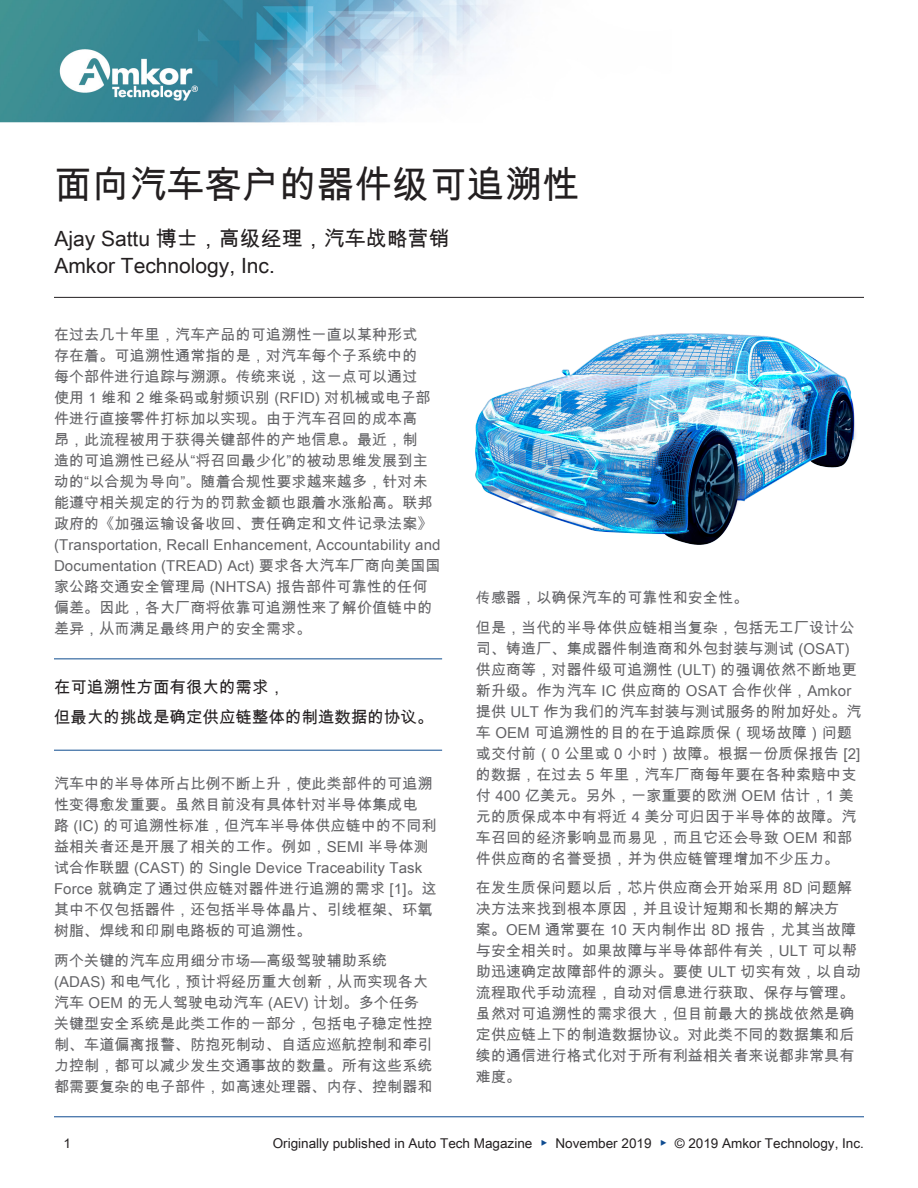
<style>
.page{position:relative;width:918px;height:1188px;background:#fff}
.page>*{position:absolute;margin:0;border:0;box-sizing:border-box;transform-origin:0 0}
.t1{font:37.5px "Arial Unicode MS";color:#231f20}
.t2{font:21px/27px "Arial Unicode MS";color:#231f20}
.t3{font:16.5px/30px "Arial Unicode MS";color:#231f20}
.t4{font:15px/21px "Arial Unicode MS";letter-spacing:.01em;color:#636366}
.t5{font:13.5px "Arial Unicode MS";color:#231f20}
.s1{color:#0f4b90}
</style>
<div class="page">
<hr style="left:54px;top:1116px;width:810px;height:1px;background:#0f4b90">
<img style="left:476px;top:333px;width:380px;height:211px">
<img style="left:0;top:0;width:515px;height:123px">
<hr style="left:54px;top:297px;width:810px;height:1px;background:#231f20">
<hr style="left:54px;top:658px;width:388px;height:1px;background:#0d4c8f">
<hr style="left:54px;top:750px;width:388px;height:1px;background:#0d4c8f">
<h1 class="t1" style="left:54px;top:157px;width:526px">面向汽车客户的器件级可追溯性</h1>
<h2 class="t2" style="left:54px;top:225px;width:397px">Ajay Sattu 博士，高级经理，汽车战略营销<br>Amkor Technology, Inc.</h2>
<p class="t4" style="left:54px;top:323px;width:388px">在过去几十年里，汽车产品的可追溯性一直以某种形式<br>存在着。可追溯性通常指的是，对汽车每个子系统中的<br>每个部件进行追踪与溯源。传统来说，这一点可以通过<br>使用 1 维和 2 维条码或射频识别 (RFID) 对机械或电子部件进行直接零件打标加以实现。由于汽车召回的成本高<br>昂，此流程被用于获得关键部件的产地信息。最近，制<br>造的可追溯性已经从“将召回最少化”的被动思维发展到主动的“以合规为导向”。随着合规性要求越来越多，针对未能遵守相关规定的行为的罚款金额也跟着水涨船高。联邦政府的《加强运输设备收回、责任确定和文件记录法案》(Transportation, Recall Enhancement, Accountability and<br>Documentation (TREAD) Act) 要求各大汽车厂商向美国国家公路交通安全管理局 (NHTSA) 报告部件可靠性的任何偏差。因此，各大厂商将依靠可追溯性来了解价值链中的差异，从而满足最终用户的安全需求。</p>
<p class="t3" style="left:54px;top:672px;width:381px">在可追溯性方面有很大的需求，<br>但最大的挑战是确定供应链整体的制造数据的协议。</p>
<p class="t4" style="left:54px;top:773px;width:384px">汽车中的半导体所占比例不断上升，使此类部件的可追溯性变得愈发重要。虽然目前没有具体针对半导体集成电<br>路 (IC) 的可追溯性标准，但汽车半导体供应链中的不同利益相关者还是开展了相关的工作。例如，SEMI 半导体测试合作联盟 (CAST) 的 Single Device Traceability Task<br>Force 就确定了通过供应链对器件进行追溯的需求 [1]。这其中不仅包括器件，还包括半导体晶片、引线框架、环氧树脂、焊线和印刷电路板的可追溯性。</p>
<p class="t4" style="left:54px;top:950px;width:380px">两个关键的汽车应用细分市场—高级驾驶辅助系统(ADAS) 和电气化，预计将经历重大创新，从而实现各大汽车 OEM 的无人驾驶电动汽车 (AEV) 计划。多个任务关键型安全系统是此类工作的一部分，包括电子稳定性控制、车道偏离报警、防抱死制动、自适应巡航控制和牵引力控制，都可以减少发生交通事故的数量。所有这些系统都需要复杂的电子部件，如高速处理器、内存、控制器和</p>
<p class="t4" style="left:476px;top:582px;width:380px;line-height:29.7px">传感器，以确保汽车的可靠性和安全性。<br>但是，当代的半导体供应链相当复杂，包括无工厂设计公</p>
<p class="t4" style="left:476px;top:637px;width:387px">司、铸造厂、集成器件制造商和外包封装与测试 (OSAT)供应商等，对器件级可追溯性 (ULT) 的强调依然不断地更新升级。作为汽车 IC 供应商的 OSAT 合作伙伴，Amkor提供 ULT 作为我们的汽车封装与测试服务的附加好处。汽车 OEM 可追溯性的目的在于追踪质保（现场故障）问题或交付前（0 公里或 0 小时）故障。根据一份质保报告 [2]的数据，在过去 5 年里，汽车厂商每年要在各种索赔中支付 400 亿美元。另外，一家重要的欧洲 OEM 估计，1 美元的质保成本中有将近 4 美分可归因于半导体的故障。汽车召回的经济影响显而易见，而且它还会导致 OEM 和部件供应商的名誉受损，并为供应链管理增加不少压力。</p>
<p class="t4" style="left:476px;top:877px;width:387px">在发生质保问题以后，芯片供应商会开始采用 8D 问题解决方法来找到根本原因，并且设计短期和长期的解决方<br>案。OEM 通常要在 10 天内制作出 8D 报告，尤其当故障与安全相关时。如果故障与半导体部件有关，ULT 可以帮助迅速确定故障部件的源头。要使 ULT 切实有效，以自动流程取代手动流程，自动对信息进行获取、保存与管理。虽然对可追溯性的需求很大，但目前最大的挑战依然是确定供应链上下的制造数据协议。对此类不同的数据集和后续的通信进行格式化对于所有利益相关者来说都非常具有难度。</p>
<p class="t5" style="left:64px;top:1133px;width:9px">1</p>
<p class="t5" style="left:273px;top:1133px;width:593px">Originally published in Auto Tech Magazine <span class="s1">▶</span> November 2019 <span class="s1">▶</span> © 2019 Amkor Technology, Inc.</p>
</div>
